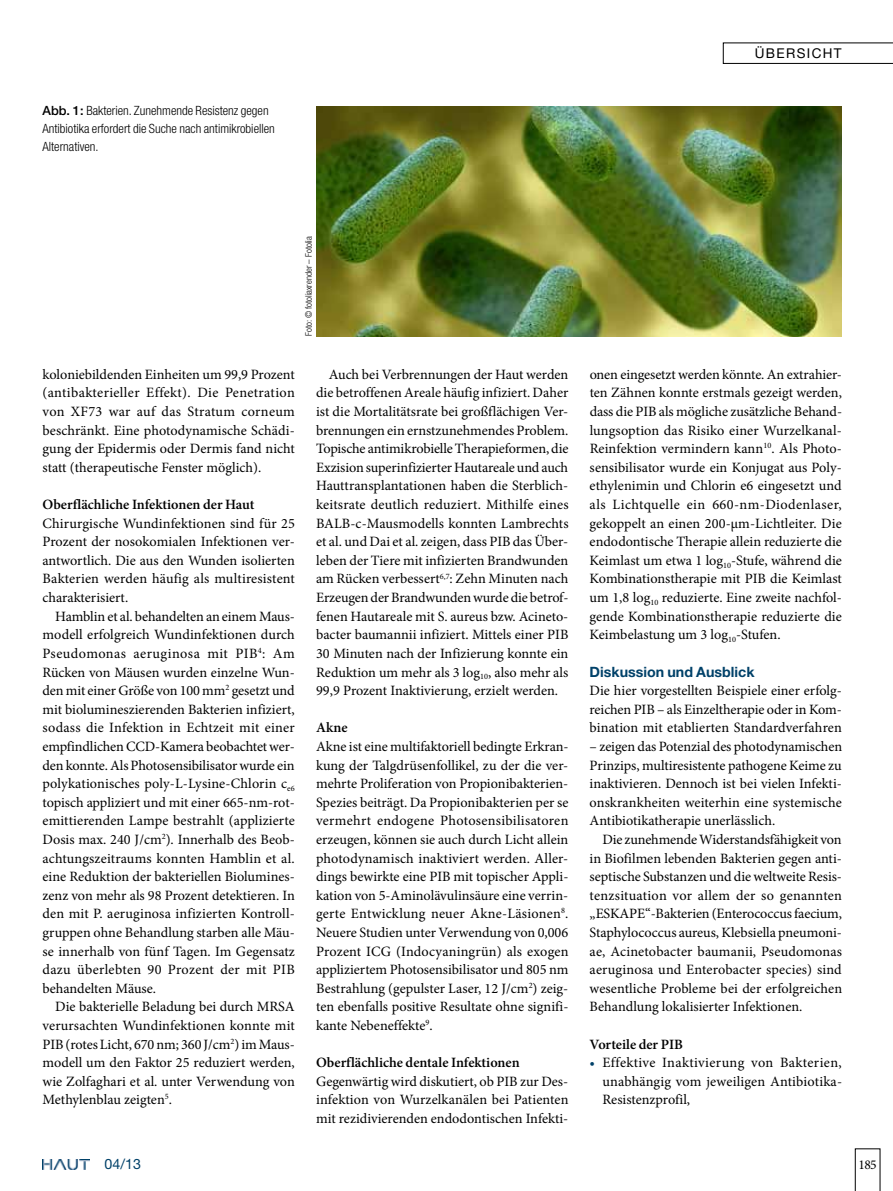
<style>
.page{position:relative;width:893px;height:1191px;background:#fff}
.page>*{position:absolute;margin:0;border:0;box-sizing:border-box;transform-origin:0 0}
.t1{font:14.25px/18.6px "Minion Pro";color:#000;text-align:justify}
.t2{font:600 14.25px "Minion Pro";color:#000}
.t3{font:700 14.25px "Helvetica Neue LT Std";color:#004169}
.t4{font:14.25px "Helvetica Neue LT Std";color:#004169}
.t5{font:13.5px "Helvetica Neue LT Std";letter-spacing:.1em;color:#000}
.t6{font:13.5px "Minion Pro";color:#000}
.t7{font:300 condensed 12.75px/18px "Helvetica Neue LT Std";color:#000}
.t8{font:300 condensed 9px "Helvetica Neue LT Std";color:#000}
.s1{font-weight:500;font-stretch:normal}
.s2{color:#004169}
</style>
<div class="page">
<svg style="left:855px;top:1148px;width:25px;height:43px"></svg>
<svg style="left:43px;top:1169px;width:43px;height:1px"></svg>
<img style="left:43px;top:1159px;width:46px;height:10px">
<svg style="left:723px;top:43px;width:170px;height:21px"></svg>
<img style="left:316px;top:106px;width:526px;height:230px">
<p class="t7" style="left:43px;top:102px;width:234px"><span class="s1">Abb. 1:</span> Bakterien. Zunehmende Resistenz gegen<br>Antibiotika erfordert die Suche nach antimikrobiellen<br>Alternativen.</p>
<p class="t5" style="left:755px;top:45px;width:88px">ÜBERSICHT</p>
<p class="t8" style="left:303px;top:336px;width:101px;rotate:-90deg">Foto: © fotoliaxrender – Fotolia</p>
<p class="t1" style="left:43px;top:365px;width:254px">koloniebildenden Einheiten um 99,9 Prozent (antibakterieller Effekt). Die Penetration von XF73 war auf das Stratum corneum beschränkt. Eine photodynamische Schädi&shy;gung der Epidermis oder Dermis fand nicht statt (therapeutische Fenster möglich).</p>
<p class="t2" style="left:43px;top:494px;width:213px">Oberflächliche Infektionen der Haut</p>
<p class="t1" style="left:43px;top:514px;width:254px">Chirurgische Wundinfektionen sind für 25<br>Prozent der nosokomialen Infektionen ver&shy;antwortlich. Die aus den Wunden isolierten Bakterien werden häufig als multiresistent charakterisiert.</p>
<p class="t1" style="left:43px;top:607px;width:254px;text-indent:13px">Hamblin et al. behandelten an einem Maus&shy;modell erfolgreich Wundinfektionen durch Pseudomonas aeruginosa mit PIB<sup>4</sup>: Am Rücken von Mäusen wurden einzelne Wun&shy;den mit einer Größe von 100 mm<sup>2</sup> gesetzt und mit biolumineszierenden Bakterien infiziert, sodass die Infektion in Echtzeit mit einer empfindlichen CCD-Kamera beobachtet wer&shy;den konnte. Als Photosensibilisator wurde ein polykationisches poly-L-Lysine-Chlorin c<sub>e6 </sub>topisch appliziert und mit einer 665-nm-rot&shy;emittierenden Lampe bestrahlt (applizierte Dosis max. 240 J/cm<sup>2</sup>). Innerhalb des Beob&shy;achtungszeitraums konnten Hamblin et al. eine Reduktion der bakteriellen Biolumines&shy;zenz von mehr als 98 Prozent detektieren. In den mit P. aeruginosa infizierten Kontroll&shy;gruppen ohne Behandlung starben alle Mäu&shy;se innerhalb von fünf Tagen. Im Gegensatz dazu überlebten 90 Prozent der mit PIB behandelten Mäuse.</p>
<p class="t1" style="left:43px;top:997px;width:254px;text-indent:13px">Die bakterielle Beladung bei durch MRSA verursachten Wundinfektionen konnte mit PIB (rotes Licht, 670 nm; 360 J/cm<sup>2</sup>) im Maus&shy;modell um den Faktor 25 reduziert werden, wie Zolfaghari et al. unter Verwendung von Methylenblau zeigten<sup>5</sup>.</p>
<p class="t1" style="left:316px;top:365px;width:254px;text-indent:13px">Auch bei Verbrennungen der Haut werden die betroffenen Areale häufig infiziert. Daher ist die Mortalitätsrate bei großflächigen Ver&shy;brennungen ein ernstzunehmendes Problem.<br>Topische antimikrobielle Therapieformen, die Exzision superinfizierter Hautareale und auch Hauttransplantationen haben die Sterblich&shy;keitsrate deutlich reduziert. Mithilfe eines BALB-c-Mausmodells konnten Lambrechts et al. und Dai et al. zeigen, dass PIB das Über&shy;leben der Tiere mit infizierten Brandwunden am Rücken verbessert<sup>6,7</sup>: Zehn Minuten nach Erzeugen der Brandwunden wurde die betrof&shy;fenen Hautareale mit S. aureus bzw. Acineto&shy;bacter baumannii infiziert. Mittels einer PIB 30 Minuten nach der Infizierung konnte ein Reduktion um mehr als 3 log<sub>10</sub>, also mehr als 99,9 Prozent Inaktivierung, erzielt werden.</p>
<p class="t2" style="left:316px;top:718px;width:33px">Akne</p>
<p class="t1" style="left:316px;top:737px;width:254px">Akne ist eine multifaktoriell bedingte Erkran&shy;kung der Talgdrüsenfollikel, zu der die ver&shy;mehrte Proliferation von Propionibakterien-Spezies beiträgt. Da Propionibakterien per se vermehrt endogene Photosensibilisatoren erzeugen, können sie auch durch Licht allein photodynamisch inaktiviert werden. Aller&shy;dings bewirkte eine PIB mit topischer Appli&shy;kation von 5-Aminolävulinsäure eine verrin&shy;gerte Entwicklung neuer Akne-Läsionen<sup>8</sup>.<br>Neuere Studien unter Verwendung von 0,006<br>Prozent ICG (Indocyaningrün) als exogen appliziertem Photosensibilisator und 805 nm Bestrahlung (gepulster Laser, 12 J/cm<sup>2</sup>) zeig&shy;ten ebenfalls positive Resultate ohne signifi&shy;kante Nebeneffekte<sup>9</sup>.</p>
<p class="t2" style="left:316px;top:1052px;width:205px">Oberflächliche dentale Infektionen</p>
<p class="t1" style="left:316px;top:1072px;width:254px">Gegenwärtig wird diskutiert, ob PIB zur Des&shy;infektion von Wurzelkanälen bei Patienten mit rezidivierenden endodontischen Infekti-</p>
<p class="t1" style="left:590px;top:365px;width:254px">onen eingesetzt werden könnte. An extrahier&shy;ten Zähnen konnte erstmals gezeigt werden, dass die PIB als mögliche zusätzliche Behand&shy;lungsoption das Risiko einer Wurzelkanal-Reinfektion vermindern kann<sup>10</sup>. Als Photo&shy;sensibilisator wurde ein Konjugat aus Poly&shy;ethylenimin und Chlorin e6 eingesetzt und als Lichtquelle ein 660-nm-Diodenlaser, gekoppelt an einen 200-µm-Lichtleiter. Die endodontische Therapie allein reduzierte die Keimlast um etwa 1 log<sub>10</sub>-Stufe, während die Kombinationstherapie mit PIB die Keimlast um 1,8 log<sub>10</sub> reduzierte. Eine zweite nachfol&shy;gende Kombinationstherapie reduzierte die Keimbelastung um 3 log<sub>10</sub>-Stufen.</p>
<p class="t3" style="left:590px;top:662px;width:166px">Diskussion und Ausblick</p>
<p class="t1" style="left:590px;top:681px;width:254px">Die hier vorgestellten Beispiele einer erfolg&shy;reichen PIB – als Einzeltherapie oder in Kom&shy;bination mit etablierten Standardverfahren</p>
<p class="t1" style="left:590px;top:737px;width:254px">– zeigen das Potenzial des photodynamischen Prinzips, multiresistente pathogene Keime zu inaktivieren. Dennoch ist bei vielen Infekti&shy;onskrankheiten weiterhin eine systemische Antibiotikatherapie unerlässlich.</p>
<p class="t1" style="left:590px;top:830px;width:254px;text-indent:13px">Die zunehmende Widerstandsfähigkeit von in Biofilmen lebenden Bakterien gegen anti&shy;septische Substanzen und die weltweite Resis&shy;tenzsituation vor allem der so genannten „ESKAPE“-Bakterien (Enterococcus faecium, Staphylococcus aureus, Klebsiella pneumoni&shy;ae, Acinetobacter baumanii, Pseudomonas aeruginosa und Enterobacter species) sind wesentliche Probleme bei der erfolgreichen Behandlung lokalisierter Infektionen.</p>
<p class="t2" style="left:590px;top:1034px;width:95px">Vorteile der PIB</p>
<p class="t1" style="left:602px;top:1053px;width:241px;text-indent:-13px"><span class="s2">•</span> Effektive Inaktivierung von Bakterien, unabhängig vom jeweiligen Antibiotika-Resistenzprofil,</p>
<p class="t4" style="left:105px;top:1155px;width:38px">04/13</p>
<p class="t6" style="left:859px;top:1155px;width:20px">185</p>
</div>
